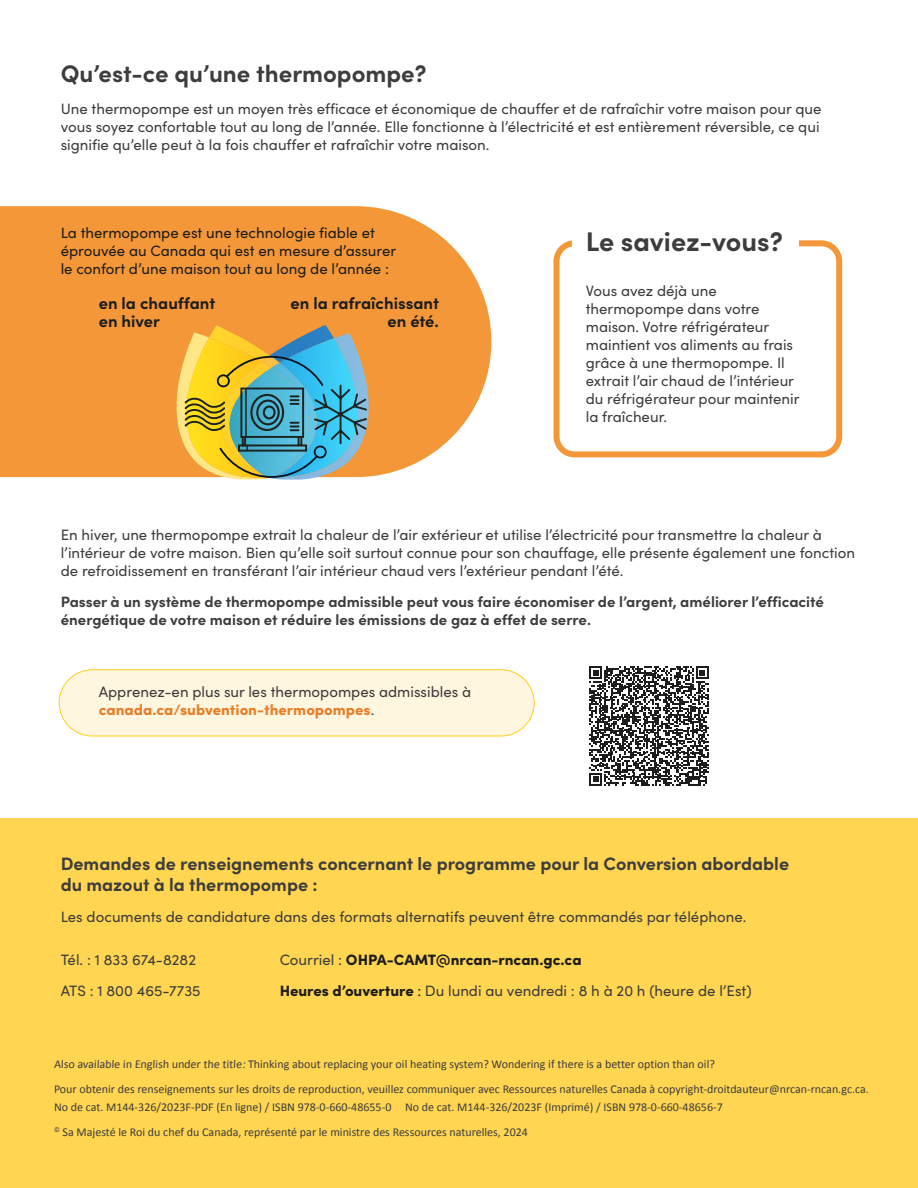
<style>
.page{position:relative;width:918px;height:1188px;background:#fff}
.page>*{position:absolute;margin:0;border:0;box-sizing:border-box;transform-origin:0 0}
.titre2{font:700 27px "Sofia Pro";color:#3d3d3c}
.titre2-2{font:700 24px "Sofia Pro";color:#3d3d3c}
.t1{font:700 18px/21px "Sofia Pro";color:#3d3d3c}
.t2{font:700 16.5px/18px "Sofia Pro";color:#1d1d1b}
.t3{font:15px/18px "Sofia Pro";color:#3d3d3c}
.t4{font:700 15px/18px "Sofia Pro";color:#3d3d3c}
.t5{font:15px/18px "Sofia Pro";color:#1d1d1b}
.t6{font:900 15px "Sofia Pro";color:#1d1d1b}
.t7{font:12px/18px "Calibri";color:#3d3d3c}
.s1{font-weight:900;color:#e77f29}
.s2{font-weight:400;color:#3d3d3c}
.s3{font-weight:900;color:#1d1d1b}
.s4{color:#1d1d1b}
.s5{font-style:italic}
</style>
<div class="page">
<svg style="left:0;top:206px;width:491px;height:271px;background:#f49f48"></svg>
<div style="left:554px;top:240px;width:288px;height:217px;border:6px solid #f49739;border-radius:18px"></div>
<div style="left:0;top:819px;width:918px;height:369px;background:#ffd552"></div>
<div style="left:572px;top:231px;width:227px;height:192px;background:#fff"></div>
<div style="left:59px;top:670px;width:475px;height:66px;background:#fff6e0;border-radius:33px"></div>
<div style="left:59px;top:669px;width:476px;height:67px;border:1px solid #ffce1b;border-radius:33px"></div>
<svg style="left:162px;top:325px;width:207px;height:155px;background:#9dac7e"></svg>
<svg style="left:589px;top:666px;width:120px;height:120px"></svg>
<h2 class="titre2-2" style="left:61px;top:55px;width:367px">Qu’est-ce qu’une thermopompe?</h2>
<p class="t3" style="left:61px;top:99px;width:762px">Une thermopompe est un moyen très efficace et économique de chauffer et de rafraîchir votre maison pour que vous soyez confortable tout au long de l’année. Elle fonctionne à l’électricité et est entièrement réversible, ce qui signifie qu’elle peut à la fois chauffer et rafraîchir votre maison.</p>
<p class="t5" style="left:61px;top:223px;width:337px">La thermopompe est une technologie fiable et éprouvée au Canada qui est en mesure d’assurer le confort d’une maison tout au long de l’année :</p>
<p class="t2" style="left:99px;top:293px;width:118px">en la chauffant en hiver</p>
<p class="t2" style="left:291px;top:293px;width:150px;text-align:right">en la rafraîchissant en été.</p>
<h2 class="titre2" style="left:586px;top:221px;width:199px">Le saviez-vous?</h2>
<p class="t3" style="left:586px;top:281px;width:215px">Vous avez déjà une thermopompe dans votre maison. Votre réfrigérateur maintient vos aliments au frais grâce à une thermopompe. Il extrait l’air chaud de l’intérieur du réfrigérateur pour maintenir la fraîcheur.</p>
<p class="t3" style="left:61px;top:525px;width:796px">En hiver, une thermopompe extrait la chaleur de l’air extérieur et utilise l’électricité pour transmettre la chaleur à l’intérieur de votre maison. Bien qu’elle soit surtout connue pour son chauffage, elle présente également une fonction de refroidissement en transférant l’air intérieur chaud vers l’extérieur pendant l’été.</p>
<p class="t4" style="left:61px;top:592px;width:765px">Passer à un système de thermopompe admissible peut vous faire économiser de l’argent, améliorer l’efficacité énergétique de votre maison et réduire les émissions de gaz à effet de serre.</p>
<p class="t3" style="left:99px;top:682px;width:374px">Apprenez-en plus sur les thermopompes admissibles à <span class="s1">canada.ca/subvention-thermopompes</span>.</p>
<p class="t1" style="left:61px;top:852px;width:730px">Demandes de renseignements concernant le programme pour la Conversion abordable du mazout à la thermopompe :</p>
<p class="t3" style="left:61px;top:907px;width:687px">Les documents de candidature dans des formats alternatifs peuvent être commandés par téléphone.</p>
<p class="t3" style="left:61px;top:950px;width:137px">Tél. : 1 833 674-8282</p>
<p class="t3" style="left:61px;top:981px;width:141px">ATS : 1 800 465-7735</p>
<p class="t6" style="left:280px;top:948px;width:303px"><span class="s2">Courriel :</span> OHPA-CAMT@nrcan-rncan.gc.ca</p>
<p class="t3" style="left:280px;top:981px;width:473px"><span class="s3">Heures d’ouverture</span> <span class="s4">:</span> Du lundi au vendredi : 8 h à 20 h (heure de l’Est)</p>
<p class="t7" style="left:54px;top:1055px;width:662px">Also available in English under the title<span class="s5">:</span>Thinking about replacing your oil heating system? Wondering if there is a better option than oil?</p>
<p class="t7" style="left:54px;top:1080px;width:816px">Pour obtenir des renseignements sur les droits de reproduction, veuillez communiquer avec Ressources naturelles Canada à copyright-droitdauteur@nrcan-rncan.gc.ca.<br>No de cat. M144-326/2023F-PDF (En ligne) / ISBN 978-0-660-48655-0 No de cat. M144-326/2023F (Imprimé) / ISBN 978-0-660-48656-7</p>
<p class="t7" style="left:54px;top:1122px;width:475px"><sup>©</sup> Sa Majesté le Roi du chef du Canada, représenté par le ministre des Ressources naturelles, 2024</p>
</div>
